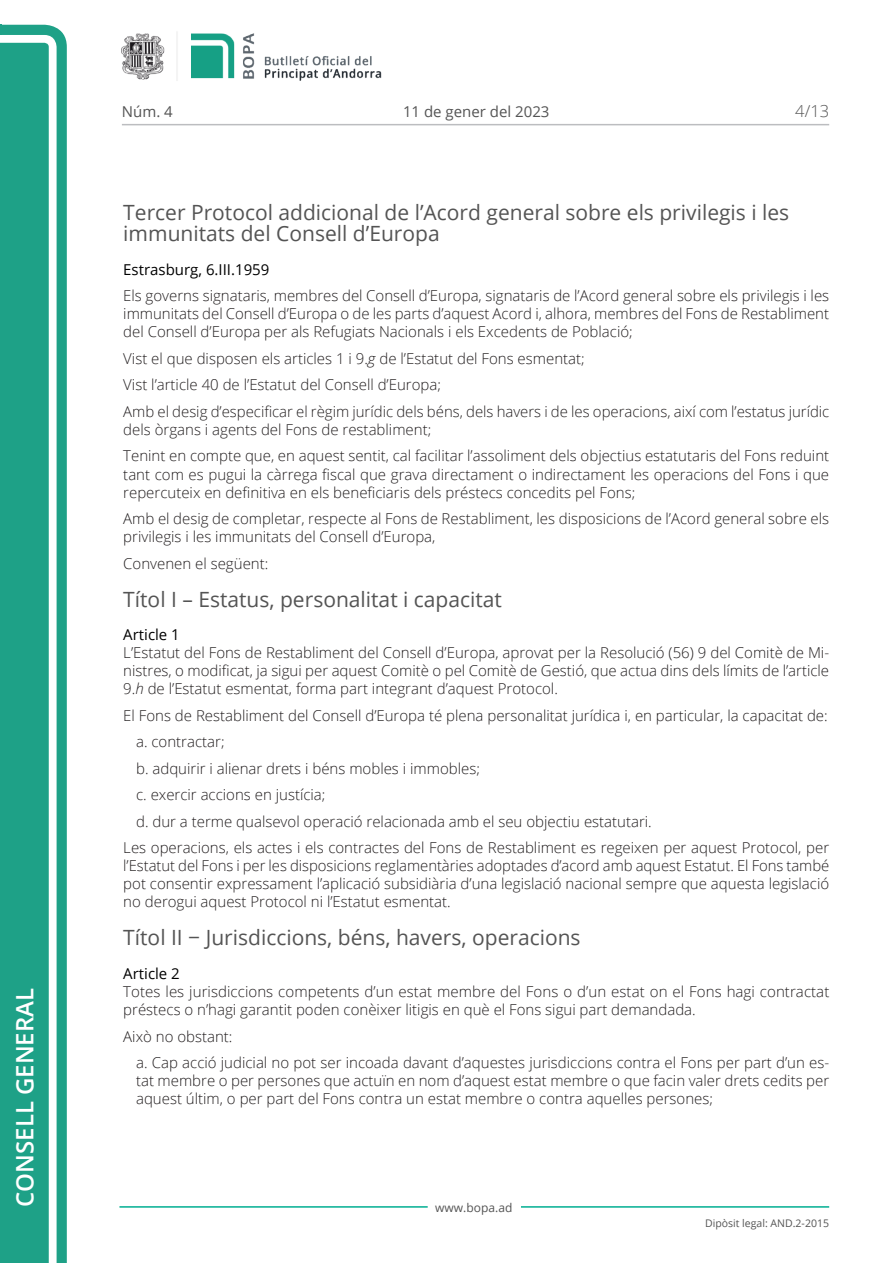
<style>
.page{position:relative;width:893px;height:1263px;background:#fff}
.page>*{position:absolute;margin:0;border:0;box-sizing:border-box;transform-origin:0 0}
.t1{font:600 24px "Open Sans";color:#fff}
.Titol_4_pg{font:21px/21px "Open Sans";color:#545454}
.Titol_4{font:21px "Open Sans";color:#545454}
.t2{font:300 16.5px "Open Sans";color:#545454}
.Body_text{font:300 15px/18px "Open Sans";color:#231f20;text-align:justify}
.Body_text_i{font:300 15px/18px "Open Sans";color:#231f20;text-align:justify}
.t3{font:15px "Open Sans";color:#545454}
.Titol_7_plus{font:15px "Open Sans";color:#000}
.Titol_7{font:15px "Open Sans";color:#000}
.t4{font:12px "Open Sans";color:#545454}
.t5{font:10.5px "Open Sans";color:#545454}
.s1{font-style:italic}
</style>
<div class="page">
<svg style="left:0;top:25px;width:67px;height:1238px;fill:#1ea187"></svg>
<div style="left:0;top:43px;width:49px;height:1220px;background:#1ea187"></div>
<img style="left:122px;top:32px;width:260px;height:49px">
<hr style="left:119px;top:1206px;width:309px;height:2px;background:#00ae91">
<hr style="left:521px;top:1206px;width:308px;height:2px;background:#00ae91">
<hr style="left:122px;top:124px;width:707px;height:1px;background:#bcbdc0">
<h1 class="t1" style="left:8px;top:1207px;width:220px;rotate:-90deg">Consell General</h1>
<p class="t3" style="left:122px;top:102px;width:52px">Núm. 4</p>
<p class="t3" style="left:403px;top:102px;width:148px">11 de gener del 2023</p>
<p class="t2" style="left:795px;top:100px;width:35px">4/13</p>
<p class="Titol_4_pg" style="left:123px;top:202px;width:667px">Tercer Protocol addicional de l’Acord general sobre els privilegis i les immunitats del Consell d’Europa</p>
<p class="Titol_7_plus" style="left:123px;top:259px;width:148px">Estrasburg, 6.III.1959</p>
<p class="Body_text" style="left:123px;top:287px;width:707px">Els governs signataris, membres del Consell d’Europa, signataris de l’Acord general sobre els privilegis i les immunitats del Consell d’Europa o de les parts d’aquest Acord i, alhora, membres del Fons de Restabliment del Consell d’Europa per als Refugiats Nacionals i els Excedents de Població;</p>
<p class="Body_text" style="left:123px;top:349px;width:463px">Vist el que disposen els articles 1 i 9.<span class="s1">g</span> de l’Estatut del Fons esmentat;</p>
<p class="Body_text" style="left:123px;top:376px;width:319px">Vist l’article 40 de l’Estatut del Consell d’Europa;</p>
<p class="Body_text" style="left:123px;top:402px;width:708px">Amb el desig d’especificar el règim jurídic dels béns, dels havers i de les operacions, així com l’estatus jurídic dels òrgans i agents del Fons de restabliment;</p>
<p class="Body_text" style="left:123px;top:447px;width:707px">Tenint en compte que, en aquest sentit, cal facilitar l’assoliment dels objectius estatutaris del Fons reduint tant com es pugui la càrrega fiscal que grava directament o indirectament les operacions del Fons i que repercuteix en definitiva en els beneficiaris dels préstecs concedits pel Fons;</p>
<p class="Body_text" style="left:123px;top:509px;width:707px">Amb el desig de completar, respecte al Fons de Restabliment, les disposicions de l’Acord general sobre els privilegis i les immunitats del Consell d’Europa,</p>
<p class="Body_text" style="left:123px;top:554px;width:147px">Convenen el següent:</p>
<p class="Titol_4" style="left:123px;top:584px;width:380px">Títol I – Estatus, personalitat i capacitat</p>
<p class="Titol_7" style="left:123px;top:624px;width:58px">Article 1</p>
<p class="Body_text" style="left:123px;top:643px;width:707px">L’Estatut del Fons de Restabliment del Consell d’Europa, aprovat per la Resolució (56) 9 del Comitè de Mi&shy;nistres, o modificat, ja sigui per aquest Comitè o pel Comitè de Gestió, que actua dins dels límits de l’article 9.<span class="s1">h</span> de l’Estatut esmentat, forma part integrant d’aquest Protocol.</p>
<p class="Body_text" style="left:123px;top:706px;width:706px">El Fons de Restabliment del Consell d’Europa té plena personalitat jurídica i, en particular, la capacitat de:</p>
<p class="Body_text_i" style="left:136px;top:732px;width:90px">a. contractar;</p>
<p class="Body_text_i" style="left:136px;top:759px;width:345px">b. adquirir i alienar drets i béns mobles i immobles;</p>
<p class="Body_text_i" style="left:136px;top:785px;width:191px">c. exercir accions en justícia;</p>
<p class="Body_text_i" style="left:136px;top:812px;width:517px">d. dur a terme qualsevol operació relacionada amb el seu objectiu estatutari.</p>
<p class="Body_text" style="left:123px;top:838px;width:707px">Les operacions, els actes i els contractes del Fons de Restabliment es regeixen per aquest Protocol, per l’Estatut del Fons i per les disposicions reglamentàries adoptades d’acord amb aquest Estatut. El Fons també pot consentir expressament l’aplicació subsidiària d’una legislació nacional sempre que aquesta legislació no derogui aquest Protocol ni l’Estatut esmentat.</p>
<p class="Titol_4" style="left:123px;top:923px;width:459px">Títol II − Jurisdiccions, béns, havers, operacions</p>
<p class="Titol_7" style="left:123px;top:963px;width:58px">Article 2</p>
<p class="Body_text" style="left:123px;top:982px;width:708px">Totes les jurisdiccions competents d’un estat membre del Fons o d’un estat on el Fons hagi contractat préstecs o n’hagi garantit poden conèixer litigis en què el Fons sigui part demandada.</p>
<p class="Body_text" style="left:123px;top:1027px;width:111px">Això no obstant:</p>
<p class="Body_text_i" style="left:136px;top:1053px;width:695px">a. Cap acció judicial no pot ser incoada davant d’aquestes jurisdiccions contra el Fons per part d’un es&shy;tat membre o per persones que actuïn en nom d’aquest estat membre o que facin valer drets cedits per aquest últim, o per part del Fons contra un estat membre o contra aquelles persones;</p>
<p class="t4" style="left:435px;top:1199px;width:79px">www.bopa.ad</p>
<p class="t5" style="left:705px;top:1216px;width:125px">Dipòsit legal: AND.2-2015</p>
</div>
